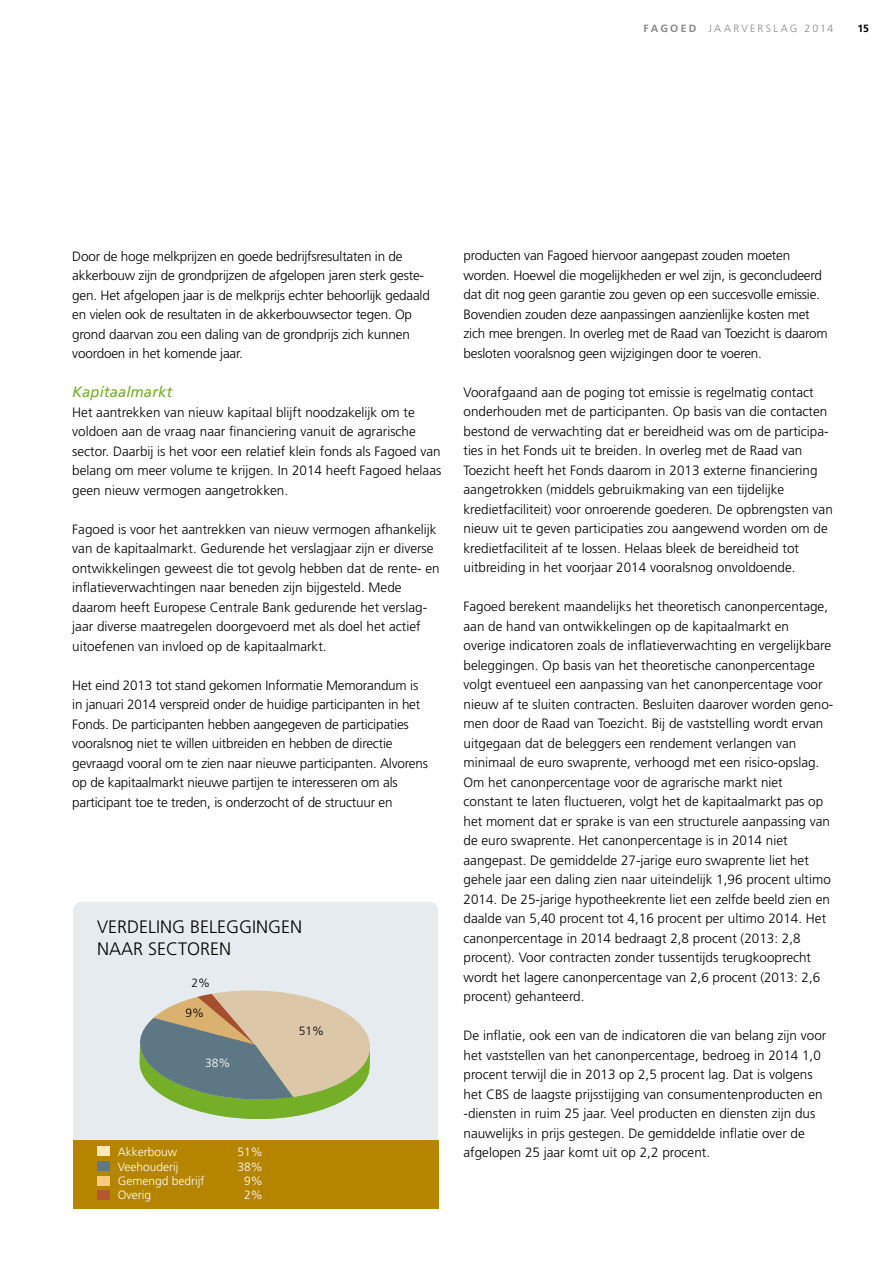
<style>
.page{position:relative;width:893px;height:1263px;background:#fff}
.page>*{position:absolute;margin:0;border:0;box-sizing:border-box;transform-origin:0 0}
.t1{font:300 18px/21.6px "Frutiger";color:#000}
.t2{font:italic 15px "Frutiger CE";color:#74af27}
.t3{font:300 13.5px/19.5px "Frutiger";color:#000}
.t4{font:300 12px "Frutiger";color:#fff}
.t5{font:300 12px "Frutiger";color:#000}
.t6{font:300 10.5px "Frutiger";letter-spacing:.21em;color:#878787}
.t7{font:700 10.5px "Frutiger";color:#000}
.s1{font-family:"Frutiger CE";font-weight:700}
</style>
<div class="page">
<div style="left:73px;top:902px;width:365px;height:238px;background:#e5ebee"></div>
<div style="left:73px;top:1140px;width:365px;height:69px;background:#b58500"></div>
<div style="left:98px;top:1147px;width:12px;height:9px;background:#fee6c1"></div>
<div style="left:98px;top:1161px;width:12px;height:9px;background:#5f7884"></div>
<div style="left:98px;top:1176px;width:12px;height:9px;background:#fccb7d"></div>
<div style="left:98px;top:1191px;width:12px;height:9px;background:#b65534"></div>
<svg style="left:136px;top:983px;width:249px;height:142px;background:#b6bba1"></svg>
<p class="t6" style="left:643px;top:23px;width:191px"><span class="s1">FAGOED</span> JAARVERSLAG 2014</p>
<p class="t7" style="left:857px;top:22px;width:13px">15</p>
<p class="t3" style="left:72px;top:246px;width:359px">Door de hoge melkprijzen en goede bedrijfsresultaten in de akkerbouw zijn de grondprijzen de afgelopen jaren sterk geste&shy;gen. Het afgelopen jaar is de melkprijs echter behoorlijk gedaald en vielen ook de resultaten in de akkerbouwsector tegen. Op grond daarvan zou een daling van de grondprijs zich kunnen voordoen in het komende jaar.</p>
<p class="t2" style="left:72px;top:383px;width:102px">Kapitaalmarkt</p>
<p class="t3" style="left:72px;top:402px;width:371px">Het aantrekken van nieuw kapitaal blijft noodzakelijk om te voldoen aan de vraag naar financiering vanuit de agrarische sector. Daarbij is het voor een relatief klein fonds als Fagoed van belang om meer volume te krijgen. In 2014 heeft Fagoed helaas geen nieuw vermogen aangetrokken.</p>
<p class="t3" style="left:72px;top:519px;width:369px">Fagoed is voor het aantrekken van nieuw vermogen afhankelijk van de kapitaalmarkt. Gedurende het verslagjaar zijn er diverse ontwikkelingen geweest die tot gevolg hebben dat de rente- en inflatieverwachtingen naar beneden zijn bijgesteld. Mede daarom heeft Europese Centrale Bank gedurende het verslag&shy;jaar diverse maatregelen doorgevoerd met als doel het actief uitoefenen van invloed op de kapitaalmarkt.</p>
<p class="t3" style="left:72px;top:675px;width:357px">Het eind 2013 tot stand gekomen Informatie Memorandum is in januari 2014 verspreid onder de huidige participanten in het Fonds. De participanten hebben aangegeven de participaties vooralsnog niet te willen uitbreiden en hebben de directie gevraagd vooral om te zien naar nieuwe participanten. Alvorens op de kapitaalmarkt nieuwe partijen te interesseren om als participant toe te treden, is onderzocht of de structuur en</p>
<h1 class="t1" style="left:97px;top:916px;width:207px">VERDELING BELEGGINGEN<br>NAAR SECTOREN</h1>
<p class="t5" style="left:192px;top:976px;width:20px">2%</p>
<p class="t5" style="left:186px;top:1006px;width:20px">9%</p>
<p class="t4" style="left:205px;top:1056px;width:27px">38%</p>
<p class="t4" style="left:118px;top:1145px;width:61px">Akkerbouw</p>
<p class="t4" style="left:237px;top:1145px;width:27px">51%</p>
<p class="t4" style="left:118px;top:1160px;width:62px">Veehouderij</p>
<p class="t4" style="left:237px;top:1160px;width:27px">38%</p>
<p class="t4" style="left:118px;top:1174px;width:88px">Gemengd bedrijf</p>
<p class="t4" style="left:244px;top:1174px;width:20px">9%</p>
<p class="t4" style="left:118px;top:1188px;width:35px">Overig</p>
<p class="t4" style="left:244px;top:1188px;width:20px">2%</p>
<p class="t5" style="left:299px;top:1024px;width:27px">51%</p>
<p class="t3" style="left:463px;top:246px;width:366px">producten van Fagoed hiervoor aangepast zouden moeten worden. Hoewel die mogelijkheden er wel zijn, is geconcludeerd dat dit nog geen garantie zou geven op een succesvolle emissie.<br>Bovendien zouden deze aanpassingen aanzienlijke kosten met zich mee brengen. In overleg met de Raad van Toezicht is daarom besloten vooralsnog geen wijzigingen door te voeren.</p>
<p class="t3" style="left:463px;top:382px;width:371px">Voorafgaand aan de poging tot emissie is regelmatig contact onderhouden met de participanten. Op basis van die contacten bestond de verwachting dat er bereidheid was om de participa&shy;ties in het Fonds uit te breiden. In overleg met de Raad van Toezicht heeft het Fonds daarom in 2013 externe financiering aangetrokken (middels gebruikmaking van een tijdelijke kredietfaciliteit) voor onroerende goederen. De opbrengsten van nieuw uit te geven participaties zou aangewend worden om de kredietfaciliteit af te lossen. Helaas bleek de bereidheid tot uitbreiding in het voorjaar 2014 vooralsnog onvoldoende.</p>
<p class="t3" style="left:463px;top:597px;width:371px">Fagoed berekent maandelijks het theoretisch canonpercentage, aan de hand van ontwikkelingen op de kapitaalmarkt en overige indicatoren zoals de inflatieverwachting en vergelijkbare beleggingen. Op basis van het theoretische canonpercentage volgt eventueel een aanpassing van het canonpercentage voor nieuw af te sluiten contracten. Besluiten daarover worden geno&shy;men door de Raad van Toezicht. Bij de vaststelling wordt ervan uitgegaan dat de beleggers een rendement verlangen van minimaal de euro swaprente, verhoogd met een risico-opslag.<br>Om het canonpercentage voor de agrarische markt niet constant te laten fluctueren, volgt het de kapitaalmarkt pas op het moment dat er sprake is van een structurele aanpassing van de euro swaprente. Het canonpercentage is in 2014 niet aangepast. De gemiddelde 27-jarige euro swaprente liet het gehele jaar een daling zien naar uiteindelijk 1,96 procent ultimo 2014. De 25-jarige hypotheekrente liet een zelfde beeld zien en daalde van 5,40 procent tot 4,16 procent per ultimo 2014. Het canonpercentage in 2014 bedraagt 2,8 procent (2013: 2,8 procent). Voor contracten zonder tussentijds terugkooprecht wordt het lagere canonpercentage van 2,6 procent (2013: 2,6 procent) gehanteerd.</p>
<p class="t3" style="left:463px;top:1026px;width:364px">De inflatie, ook een van de indicatoren die van belang zijn voor het vaststellen van het canonpercentage, bedroeg in 2014 1,0 procent terwijl die in 2013 op 2,5 procent lag. Dat is volgens het CBS de laagste prijsstijging van consumentenproducten en -diensten in ruim 25 jaar. Veel producten en diensten zijn dus nauwelijks in prijs gestegen. De gemiddelde inflatie over de afgelopen 25 jaar komt uit op 2,2 procent.</p>
</div>
